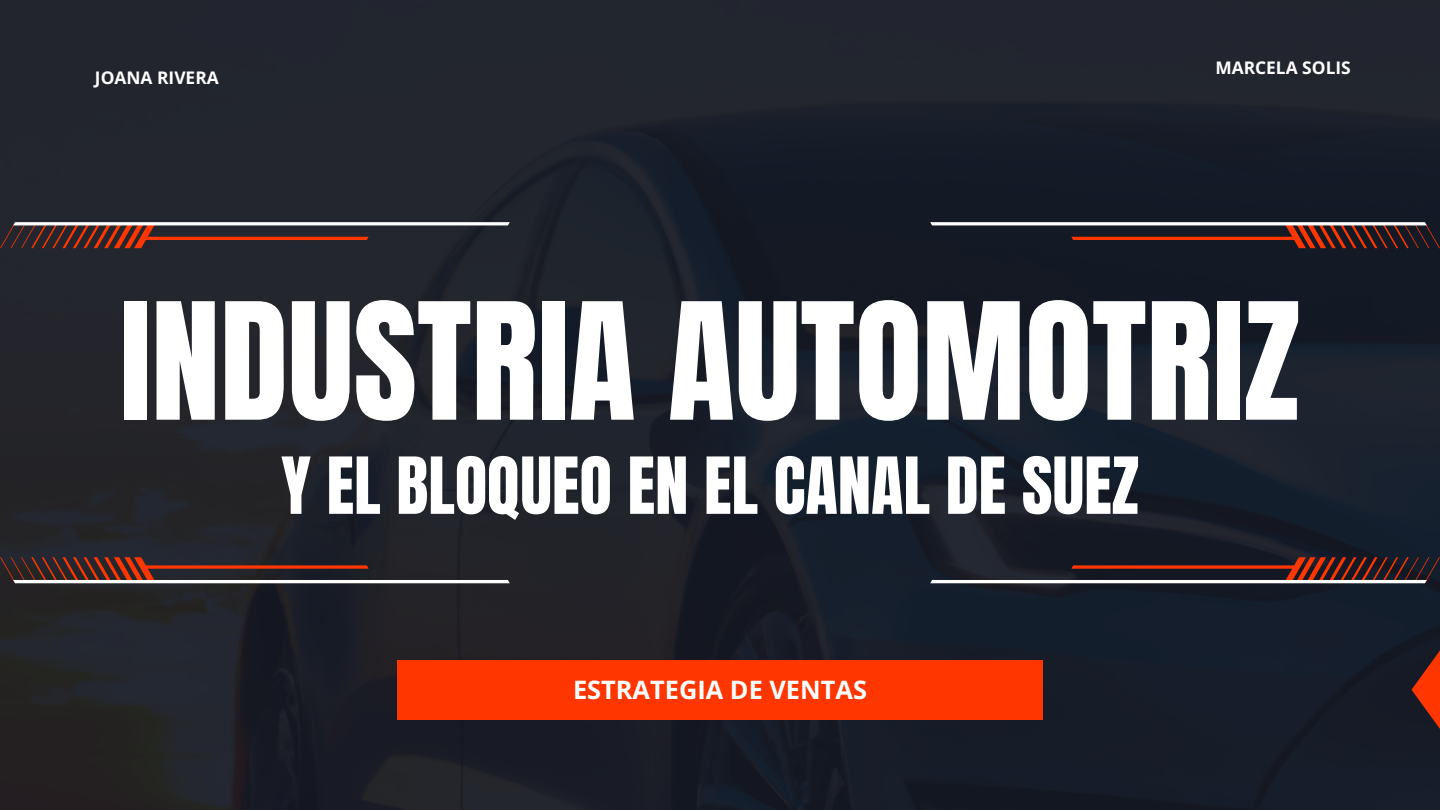
<style>
.page{position:relative;width:1440px;height:810px;background:#fff}
.page>*{position:absolute;margin:0;border:0;box-sizing:border-box;transform-origin:0 0}
.t1{font:138px "Anton";color:#fff}
.t2{font:66.8px "Anton";color:#fff}
.t3{font:700 25.4px "Open Sans";color:#fff}
.t4{font:700 17.4px "Open Sans";color:#fff}
</style>
<div class="page">
<img style="left:0;top:0;width:1440px;height:810px">
<svg style="left:1411px;top:650px;width:29px;height:79px;background:#872713"></svg>
<svg style="left:0;top:557px;width:510px;height:26px;background:#563e3c"></svg>
<svg style="left:930px;top:557px;width:510px;height:26px;background:#4d383a"></svg>
<div style="left:397px;top:660px;width:646px;height:60px;background:#ff3600"></div>
<svg style="left:930px;top:222px;width:510px;height:26px;background:#4d393b"></svg>
<svg style="left:0;top:222px;width:510px;height:26px;background:#594241"></svg>
<p class="t4" style="left:95px;top:66px;width:125px">JOANA RIVERA</p>
<p class="t4" style="left:1215px;top:55px;width:137px">MARCELA SOLIS</p>
<p class="t1" style="left:120px;top:263px;width:1182px">INDUSTRIA AUTOMOTRIZ</p>
<p class="t2" style="left:281px;top:438px;width:859px">Y EL BLOQUEO EN EL CANAL DE SUEZ</p>
<h1 class="t3" style="left:573px;top:672px;width:295px">ESTRATEGIA DE VENTAS</h1>
</div>
